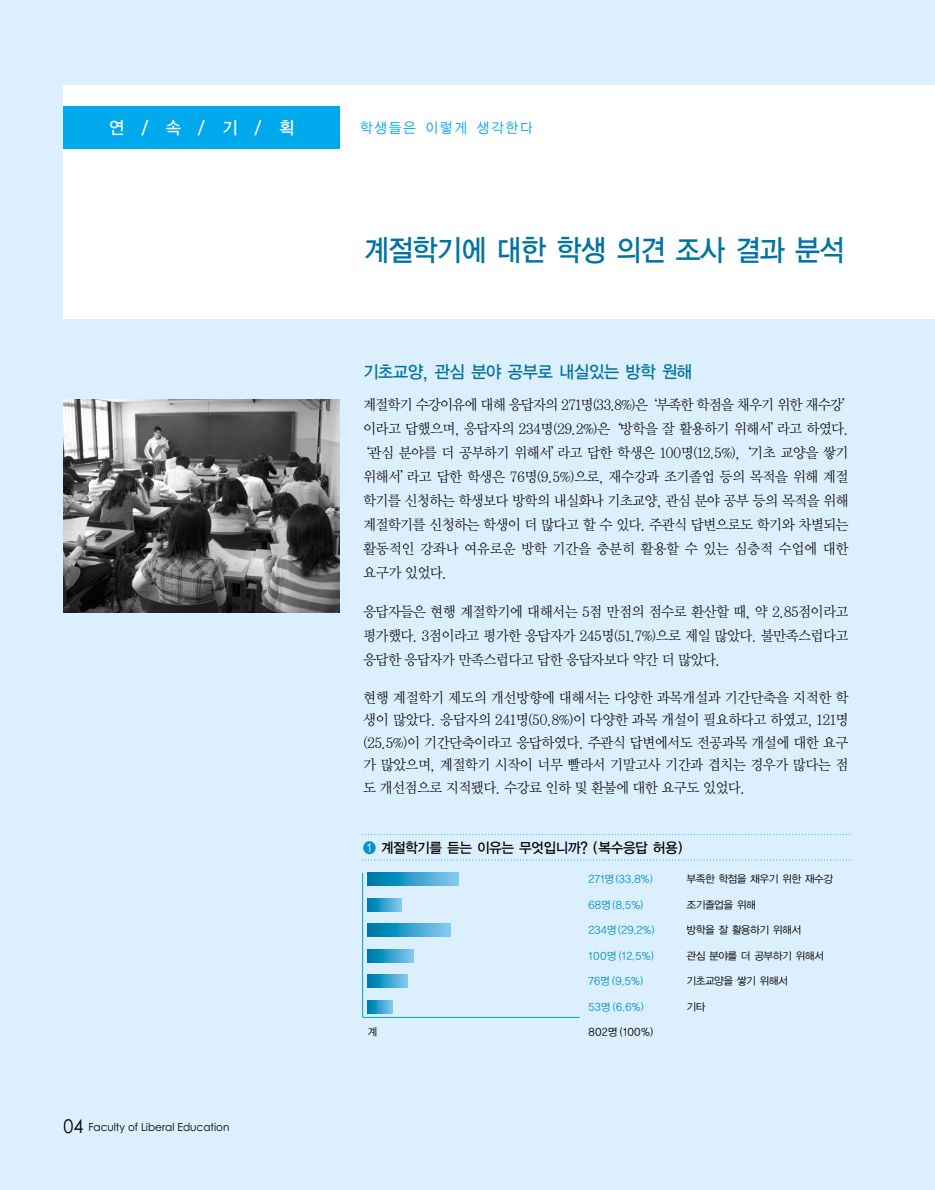
<style>
.page{position:relative;width:935px;height:1190px;background:#fff}
.page>*{position:absolute;margin:0;border:0;box-sizing:border-box;transform-origin:0 0}
.t1{font:29.7px "YGO13";letter-spacing:-.095em;color:#0073a3;scale:.91 1}
.t2{font:17.4px "YGO13";letter-spacing:-.095em;color:#0073a3;scale:.95 1}
.t3{font:17.4px "YGO13";color:#fff;scale:.95 1}
.t4{font:14.55px/22.5px "Y Mj O12";letter-spacing:-.095em;color:#000;text-align:justify;scale:.95 1}
.t5{font:14.55px "Y Mj O12";letter-spacing:-.115em;color:#000;scale:.95 1}
.t6{font:14.55px "Y Mj O12";letter-spacing:-.07em;color:#000;scale:.95 1}
.t7{font:14.1px "YGO13";letter-spacing:-.095em;color:#000;scale:.95 1}
.t8{font:14.1px "YGO12";letter-spacing:.07em;color:#00a8ec;scale:.95 1}
.t9{font:10.95px "Century Gothic";color:#000;scale:.95 1}
.t10{font:10.5px "YGO12";letter-spacing:-.115em;color:#000}
.t11{font:10.5px "YGO12";letter-spacing:-.05em;color:#0092cd}
.s1{font-size:18.9px}
</style>
<div class="page">
<div style="left:0;top:0;width:934px;height:1189px;background:#dceffc"></div>
<div style="left:63px;top:85px;width:871px;height:234px;background:#fff"></div>
<img style="left:63px;top:400px;width:277px;height:212px">
<div style="left:63px;top:106px;width:277px;height:43px;background:#00a8ec"></div>
<hr style="left:362px;top:872px;width:1px;height:145px;background:#009edd">
<hr style="left:363px;top:1017px;width:216px;height:1px;background:#009edd">
<svg style="left:367px;top:872px;width:92px;height:13px"></svg>
<svg style="left:367px;top:898px;width:35px;height:13px"></svg>
<svg style="left:367px;top:923px;width:84px;height:13px"></svg>
<svg style="left:367px;top:949px;width:47px;height:13px"></svg>
<svg style="left:367px;top:974px;width:41px;height:13px"></svg>
<svg style="left:367px;top:1000px;width:26px;height:13px"></svg>
<svg style="left:362px;top:859px;width:488px;height:1px"></svg>
<svg style="left:362px;top:834px;width:488px;height:1px"></svg>
<p class="t3" style="left:108px;top:120px;width:198px">연/ 속/ 기/ 획</p>
<p class="t8" style="left:359px;top:121px;width:184px">학생들은 이렇게 생각한다</p>
<h1 class="t1" style="left:363px;top:237px;width:532px">계절학기에 대한 학생 의견 조사 결과 분석</h1>
<p class="t2" style="left:363px;top:364px;width:349px">기초교양, 관심 분야 공부로 내실있는 방학 원해</p>
<p class="t5" style="left:363px;top:398px;width:520px">계절학기 수강이유에 대해 응답자의 271명(33.8%)은‘부족한 학점을 채우기 위한 재수강’</p>
<p class="t4" style="left:363px;top:418px;width:513px">이라고 답했으며, 응답자의 234명(29.2%)은‘방학을 잘 활용하기 위해서’라고 하였다.</p>
<p class="t4" style="left:356px;top:442px;width:520px">‘관심 분야를 더 공부하기 위해서’라고 답한 학생은 100명(12.5%), ‘기초 교양을 쌓기</p>
<p class="t4" style="left:363px;top:466px;width:513px">위해서’라고 답한 학생은 76명(9.5%)으로, 재수강과 조기졸업 등의 목적을 위해 계절</p>
<p class="t4" style="left:363px;top:490px;width:513px">학기를 신청하는 학생보다 방학의 내실화나 기초교양, 관심 분야 공부 등의 목적을 위해</p>
<p class="t4" style="left:363px;top:514px;width:513px">계절학기를 신청하는 학생이 더 많다고 할 수 있다. 주관식 답변으로도 학기와 차별되는</p>
<p class="t6" style="left:363px;top:542px;width:513px">활동적인 강좌나 여유로운 방학 기간을 충분히 활용할 수 있는 심층적 수업에 대한</p>
<p class="t4" style="left:363px;top:562px;width:91px">요구가 있었다.</p>
<p class="t4" style="left:363px;top:600px;width:513px;line-height:24px">응답자들은 현행 계절학기에 대해서는 5점 만점의 점수로 환산할 때, 약 2.85점이라고 평가했다. 3점이라고 평가한 응답자가 245명(51.7%)으로 제일 많았다. 불만족스럽다고 응답한 응답자가 만족스럽다고 답한 응답자보다 약간 더 많았다.</p>
<p class="t4" style="left:363px;top:687px;width:513px">현행 계절학기 제도의 개선방향에 대해서는 다양한 과목개설과 기간단축을 지적한 학 생이 많았다. 응답자의 241명(50.8%)이 다양한 과목 개설이 필요하다고 하였고, 121명 (25.5%)이 기간단축이라고 응답하였다. 주관식 답변에서도 전공과목 개설에 대한 요구 가 많았으며, 계절학기 시작이 너무 빨라서 기말고사 기간과 겹치는 경우가 많다는 점 도 개선점으로 지적됐다. 수강료 인하 및 환불에 대한 요구도 있었다.</p>
<p class="t7" style="left:380px;top:841px;width:320px">계절학기를 듣는 이유는 무엇입니까? (복수응답 허용)</p>
<p class="t11" style="left:588px;top:874px;width:66px">271명(33.8%)</p>
<p class="t10" style="left:686px;top:874px;width:149px">부족한 학점을 채우기 위한 재수강</p>
<p class="t11" style="left:588px;top:900px;width:57px">68명(8.5%)</p>
<p class="t11" style="left:588px;top:925px;width:68px">234명(29.2%)</p>
<p class="t10" style="left:686px;top:900px;width:72px">조기졸업을 위해</p>
<p class="t10" style="left:686px;top:925px;width:117px">방학을 잘 활용하기 위해서</p>
<p class="t11" style="left:588px;top:951px;width:67px">100명 (12.5%)</p>
<p class="t10" style="left:686px;top:951px;width:140px">관심 분야를 더 공부하기 위해서</p>
<p class="t11" style="left:588px;top:976px;width:57px">76명 (9.5%)</p>
<p class="t10" style="left:686px;top:976px;width:104px">기초교양을 쌓기 위해서</p>
<p class="t11" style="left:588px;top:1002px;width:57px">53명 (6.6%)</p>
<p class="t10" style="left:686px;top:1002px;width:21px">기타</p>
<p class="t9" style="left:63px;top:1122px;width:176px"><span class="s1">04</span> Faculty of Liberal Education</p>
<p class="t10" style="left:367px;top:1027px;width:12px">계</p>
<p class="t10" style="left:588px;top:1027px;width:67px">802명 (100%)</p>
</div>
